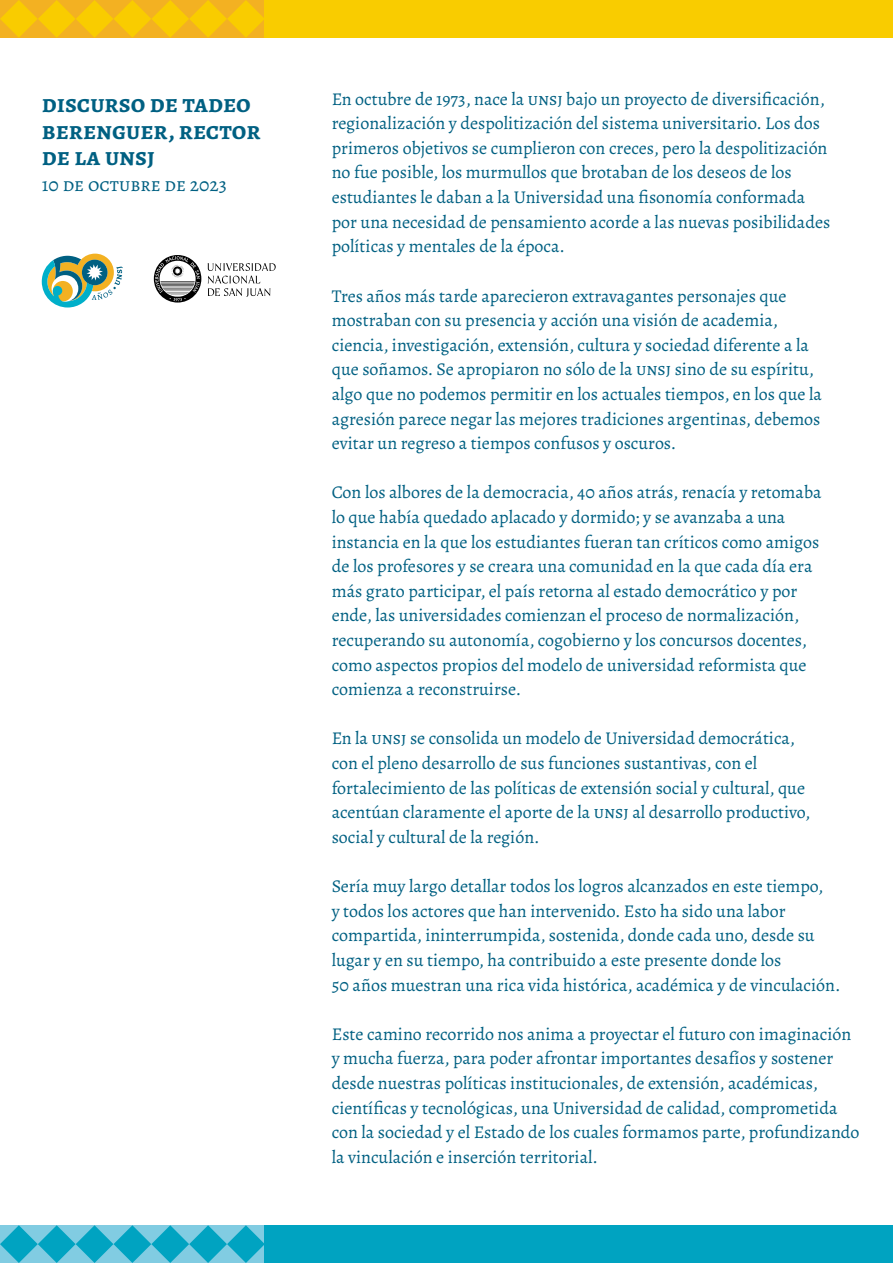
<style>
.page{position:relative;width:893px;height:1263px;background:#fff}
.page>*{position:absolute;margin:0;border:0;box-sizing:border-box;transform-origin:0 0}
.t1{font:700 25.65px/26.2px "Alegreya";color:#006082}
.t2{font:19.5px "Alegreya";color:#006082}
.t3{font:18px/24.6px "Alegreya";color:#006082}
</style>
<div class="page">
<svg style="left:0;top:0;width:265px;height:38px"></svg>
<div style="left:265px;top:0;width:628px;height:38px;background:#f9cc00"></div>
<svg style="left:0;top:1225px;width:265px;height:38px"></svg>
<div style="left:265px;top:1225px;width:628px;height:38px;background:#00a3c1"></div>
<svg style="left:207px;top:263px;width:69px;height:34px"></svg>
<svg style="left:154px;top:255px;width:47px;height:48px"></svg>
<svg style="left:42px;top:254px;width:81px;height:53px"></svg>
<h1 class="t1" style="left:42px;top:90px;width:220px">DISCURSO DE TADEO<br>BERENGUER, RECTOR<br>DE LA UNSJ</h1>
<p class="t2" style="left:42px;top:172px;width:187px">10 DE OCTUBRE DE 2023</p>
<p class="t3" style="left:332px;top:86px;width:500px">En octubre de 1973, nace la UNSJ bajo un proyecto de diversificación, regionalización y despolitización del sistema universitario. Los dos primeros objetivos se cumplieron con creces, pero la despolitización no fue posible, los murmullos que brotaban de los deseos de los estudiantes le daban a la Universidad una fisonomía conformada por una necesidad de pensamiento acorde a las nuevas posibilidades políticas y mentales de la época.</p>
<p class="t3" style="left:332px;top:283px;width:492px">Tres años más tarde aparecieron extravagantes personajes que mostraban con su presencia y acción una visión de academia, ciencia, investigación, extensión, cultura y sociedad diferente a la que soñamos. Se apropiaron no sólo de la UNSJ sino de su espíritu, algo que no podemos permitir en los actuales tiempos, en los que la agresión parece negar las mejores tradiciones argentinas, debemos evitar un regreso a tiempos confusos y oscuros.</p>
<p class="t3" style="left:332px;top:480px;width:491px">Con los albores de la democracia, 40 años atrás, renacía y retomaba lo que había quedado aplacado y dormido; y se avanzaba a una instancia en la que los estudiantes fueran tan críticos como amigos de los profesores y se creara una comunidad en la que cada día era más grato participar, el país retorna al estado democrático y por ende, las universidades comienzan el proceso de normalización, recuperando su autonomía, cogobierno y los concursos docentes, como aspectos propios del modelo de universidad reformista que comienza a reconstruirse.</p>
<p class="t3" style="left:332px;top:726px;width:480px">En la UNSJ se consolida un modelo de Universidad democrática, con el pleno desarrollo de sus funciones sustantivas, con el fortalecimiento de las políticas de extensión social y cultural, que acentúan claramente el aporte de la UNSJ al desarrollo productivo, social y cultural de la región.</p>
<p class="t3" style="left:332px;top:874px;width:510px">Sería muy largo detallar todos los logros alcanzados en este tiempo,<br>y todos los actores que han intervenido. Esto ha sido una labor compartida, ininterrumpida, sostenida, donde cada uno, desde su lugar y en su tiempo, ha contribuido a este presente donde los<br>50 años muestran una rica vida histórica, académica y de vinculación.</p>
<p class="t3" style="left:332px;top:1021px;width:529px">Este camino recorrido nos anima a proyectar el futuro con imaginación y mucha fuerza, para poder afrontar importantes desafíos y sostener desde nuestras políticas institucionales, de extensión, académicas, científicas y tecnológicas, una Universidad de calidad, comprometida con la sociedad y el Estado de los cuales formamos parte, profundizando la vinculación e inserción territorial.</p>
</div>
